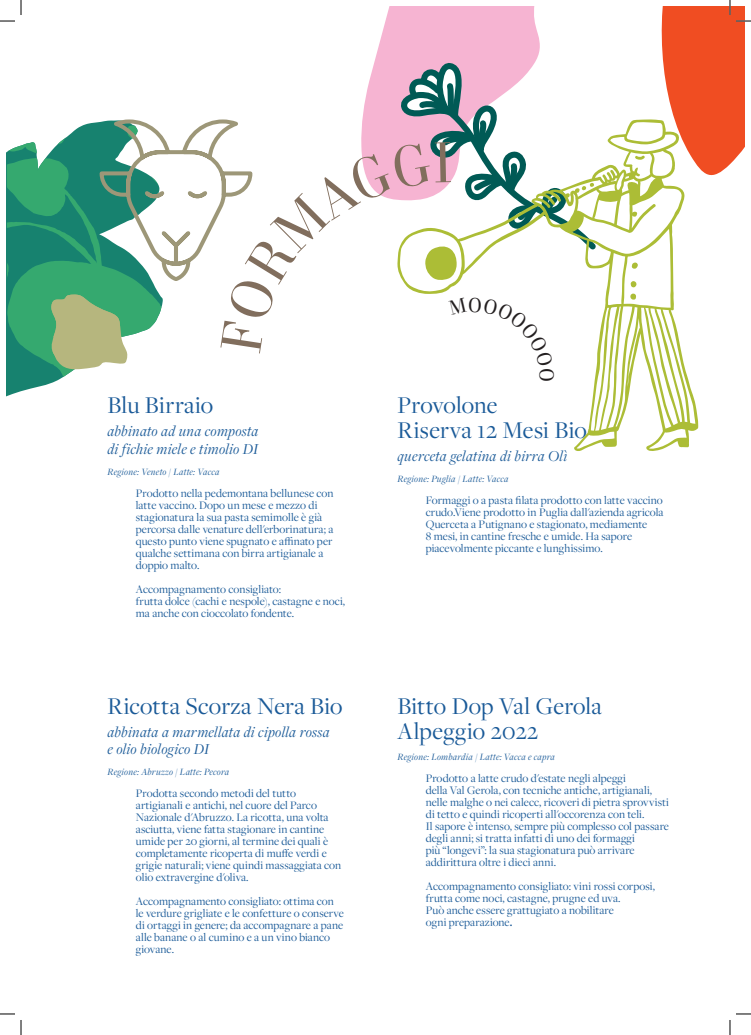
<style>
.page{position:relative;width:751px;height:1035px;background:#fff}
.page>*{position:absolute;margin:0;border:0;box-sizing:border-box;transform-origin:0 0}
.t1{font:25px/25px "Freight Disp Pro";letter-spacing:.005em;color:#1a5a98}
.INGREDIENTI{font:italic 15.8px/17.4px "Freight Disp Pro";letter-spacing:.02em;color:#1a5a98}
.INGREDIENTI-2{font:12px/12px "Freight Disp Pro";letter-spacing:.005em;color:#1a5a98}
.INGREDIENTI-3{font:italic 10px "Freight Disp Pro";letter-spacing:.025em;color:#1a5a98}
.s1{font-weight:700}
</style>
<div class="page">
<div style="left:375px;top:7px;width:165px;height:51px;background:#f6b4d2"></div>
<svg style="left:574px;top:119px;width:124px;height:332px"></svg>
<svg style="left:736px;top:1013px;width:15px;height:1px"></svg>
<svg style="left:0;top:0;width:22px;height:22px"></svg>
<svg style="left:0;top:1013px;width:22px;height:21px"></svg>
<svg style="left:653px;top:0;width:98px;height:183px"></svg>
<svg style="left:729px;top:1020px;width:1px;height:14px"></svg>
<svg style="left:7px;top:58px;width:594px;height:329px"></svg>
<p class="t1" style="left:107px;top:391px;width:107px">Blu Birraio</p>
<p class="INGREDIENTI" style="left:107px;top:422px;width:152px">abbinato ad una composta di fichie miele e timolio DI</p>
<p class="INGREDIENTI-3" style="left:107px;top:465px;width:114px">Regione: Veneto / Latte: Vacca</p>
<p class="INGREDIENTI-2" style="left:136px;top:486px;width:199px">Prodotto nella pedemontana bellunese con latte vaccino. Dopo un mese e mezzo di stagionatura la sua pasta semimolle è già percorsa dalle venature dell'erborinatura; a questo punto viene spugnato e affinato per qualche settimana con birra artigianale a doppio malto.</p>
<p class="INGREDIENTI-2" style="left:136px;top:582px;width:147px">Accompagnamento consigliato:</p>
<p class="INGREDIENTI-2" style="left:136px;top:594px;width:211px">frutta dolce (cachi e nespole), castagne e noci, ma anche con cioccolato fondente.</p>
<p class="t1" style="left:107px;top:692px;width:236px">Ricotta Scorza Nera Bio</p>
<p class="INGREDIENTI" style="left:107px;top:722px;width:224px">abbinata a marmellata di cipolla rossa e olio biologico DI</p>
<p class="INGREDIENTI-3" style="left:107px;top:765px;width:123px">Regione: Abruzzo / Latte: Pecora</p>
<p class="INGREDIENTI-2" style="left:136px;top:786px;width:207px">Prodotta secondo metodi del tutto artigianali e antichi, nel cuore del Parco Nazionale d'Abruzzo. La ricotta, una volta asciutta, viene fatta stagionare in cantine umide per 20 giorni, al termine dei quali è completamente ricoperta di muffe verdi e grigie naturali; viene quindi massaggiata con olio extravergine d'oliva.</p>
<p class="INGREDIENTI-2" style="left:136px;top:894px;width:210px">Accompagnamento consigliato: ottima con le verdure grigliate e le confetture o conserve di ortaggi in genere; da accompagnare a pane alle banane o al cumino e a un vino bianco giovane.</p>
<p class="t1" style="left:397px;top:391px;width:191px">Provolone<br>Riserva 12 Mesi Bio</p>
<p class="INGREDIENTI" style="left:397px;top:447px;width:171px">querceta gelatina di birra Olì</p>
<p class="INGREDIENTI-3" style="left:397px;top:472px;width:113px">Regione: Puglia / Latte: Vacca</p>
<p class="INGREDIENTI-2" style="left:426px;top:494px;width:239px">Formaggi o a pasta filata prodotto con latte vaccino crudo.Viene prodotto in Puglia dall'azienda agricola Querceta a Putignano e stagionato, mediamente<br>8 mesi, in cantine fresche e umide. Ha sapore piacevolmente piccante e lunghissimo.</p>
<p class="t1" style="left:397px;top:692px;width:206px">Bitto Dop Val Gerola</p>
<p class="t1" style="left:397px;top:717px;width:142px">Alpeggio 2022</p>
<p class="INGREDIENTI-3" style="left:397px;top:749px;width:159px">Regione: Lombardia / Latte: Vacca e capra</p>
<p class="INGREDIENTI-2" style="left:426px;top:771px;width:245px">Prodotto a latte crudo d'estate negli alpeggi<br>della Val Gerola, con tecniche antiche, artigianali, nelle malghe o nei calecc, ricoveri di pietra sprovvisti di tetto e quindi ricoperti all'occorenza con teli.<br>Il sapore è intenso, sempre più complesso col passare degli anni; si tratta infatti di uno dei formaggi<br>più “longevi”: la sua stagionatura può arrivare addirittura oltre i dieci anni.</p>
<p class="INGREDIENTI-2" style="left:426px;top:879px;width:231px">Accompagnamento consigliato: vini rossi corposi, frutta come noci, castagne, prugne ed uva.<br>Può anche essere grattugiato a nobilitare<br>ogni preparazione<span class="s1">.</span></p>
</div>
